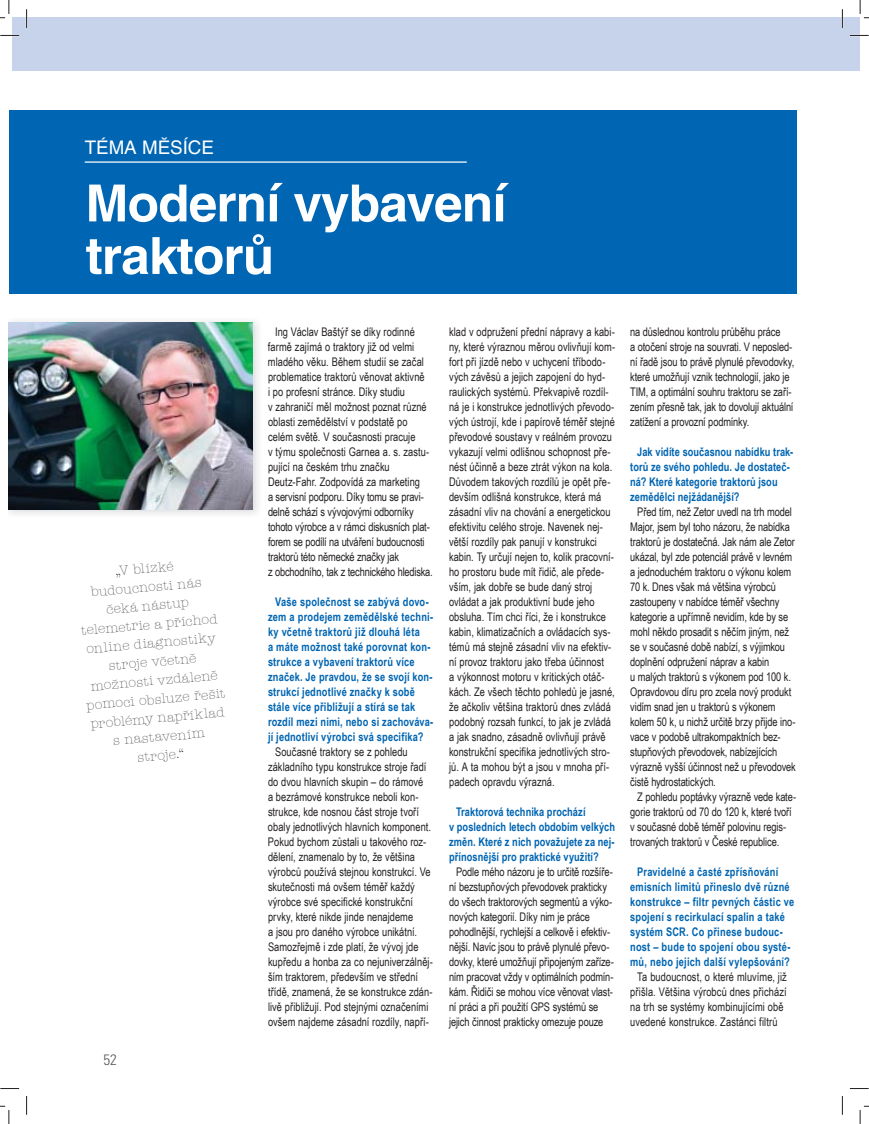
<style>
.page{position:relative;width:869px;height:1124px;background:#fff}
.page>*{position:absolute;margin:0;border:0;box-sizing:border-box;transform-origin:0 0}
.t1{font:700 51.25px/52.5px "Helvetica CE";letter-spacing:-.015em;color:#fff}
.t2{font:18.75px "Helvetica CE";color:#fff}
.t3{font:300 condensed 15px "Univers CE";color:#58595b}
.t4{font:13.75px/18.8px "American Typ Itc DEE Ligh";color:#404041;text-align:center}
.t5{font:11.88px/15px "Arial Narrow";color:#231f20;scale:.95 1}
.t6{font:700 11.88px/15px "Arial Narrow";letter-spacing:.015em;color:#0065b2;scale:.95 1}
</style>
<div class="page">
<div style="left:12px;top:18px;width:847px;height:53px;background:#c7d2eb"></div>
<div style="left:9px;top:110px;width:786px;height:184px;background:#0065b2"></div>
<hr style="left:85px;top:161px;width:381px;height:2px;background:#fff">
<img style="left:9px;top:321px;width:249px;height:193px">
<img style="left:9px;top:322px;width:243px;height:187px">
<svg style="left:0;top:35px;width:19px;height:1px"></svg>
<svg style="left:849px;top:35px;width:19px;height:1px"></svg>
<svg style="left:0;top:1088px;width:19px;height:1px"></svg>
<svg style="left:849px;top:1088px;width:19px;height:1px"></svg>
<svg style="left:26px;top:9px;width:1px;height:19px"></svg>
<svg style="left:26px;top:1096px;width:1px;height:18px"></svg>
<svg style="left:841px;top:9px;width:1px;height:19px"></svg>
<svg style="left:841px;top:1096px;width:1px;height:18px"></svg>
<svg style="left:0;top:0;width:10px;height:19px"></svg>
<svg style="left:0;top:1105px;width:10px;height:18px"></svg>
<svg style="left:858px;top:0;width:10px;height:19px"></svg>
<svg style="left:859px;top:1105px;width:9px;height:18px"></svg>
<h2 class="t2" style="left:85px;top:141px;width:131px">TÉMA MĚSÍCE</h2>
<h1 class="t1" style="left:86px;top:183px;width:422px">Moderní vybavení traktorů</h1>
<p class="t4" style="left:74px;top:566px;width:141px;rotate:-5deg">„V blízké budoucnosti nás čeká nástup telemetrie a příchod online diagnostiky stroje včetně možnosti vzdáleně pomoci obsluze řešit problémy například s nastavením stroje.“</p>
<p class="t3" style="left:103px;top:1053px;width:15px">52</p>
<p class="t5" style="left:268px;top:324px;width:175px;text-indent:7px">Ing Václav Baštýř se díky rodinné farmě zajímá o traktory již od velmi mladého věku. Během studií se začal problematice traktorů věnovat aktivně<br>i po profesní stránce. Díky studiu<br>v zahraničí měl možnost poznat různé oblasti zemědělství v podstatě po celém světě. V současnosti pracuje<br>v týmu společnosti Garnea a. s. zastu&shy;pující na českém trhu značku Deutz-Fahr. Zodpovídá za marketing<br>a servisní podporu. Díky tomu se pravi&shy;delně schází s vývojovými odborníky tohoto výrobce a v rámci diskusních plat&shy;forem se podílí na utváření budoucnosti traktorů této německé značky jak<br>z obchodního, tak z technického hlediska.</p>
<p class="t6" style="left:268px;top:594px;width:175px;text-indent:7px">Vaše společnost se zabývá dovo&shy;zem a prodejem zemědělské techni&shy;ky včetně traktorů již dlouhá léta<br>a máte možnost také porovnat kon&shy;strukce a vybavení traktorů více značek. Je pravdou, že se svojí kon&shy;strukcí jednotlivé značky k sobě stále více přibližují a stírá se tak rozdíl mezi nimi, nebo si zachováva&shy;jí jednotliví výrobci svá specifika?</p>
<p class="t5" style="left:268px;top:744px;width:175px;text-indent:7px">Současné traktory se z pohledu základního typu konstrukce stroje řadí do dvou hlavních skupin – do rámové<br>a bezrámové konstrukce neboli kon&shy;strukce, kde nosnou část stroje tvoří obaly jednotlivých hlavních komponent.<br>Pokud bychom zůstali u takového roz&shy;dělení, znamenalo by to, že většina výrobců používá stejnou konstrukcí. Ve skutečnosti má ovšem téměř každý výrobce své specifické konstrukční prvky, které nikde jinde nenajdeme<br>a jsou pro daného výrobce unikátní.<br>Samozřejmě i zde platí, že vývoj jde kupředu a honba za co nejuniverzálněj&shy;ším traktorem, především ve střední třídě, znamená, že se konstrukce zdán&shy;livě přibližují. Pod stejnými označeními ovšem najdeme zásadní rozdíly, napří-</p>
<p class="t5" style="left:449px;top:324px;width:176px">klad v odpružení přední nápravy a kabi&shy;ny, které výraznou měrou ovlivňují kom&shy;fort při jízdě nebo v uchycení tříbodo&shy;vých závěsů a jejich zapojení do hyd&shy;raulických systémů. Překvapivě rozdíl&shy;ná je i konstrukce jednotlivých převodo&shy;vých ústrojí, kde i papírově téměř stejné převodové soustavy v reálném provozu vykazují velmi odlišnou schopnost pře&shy;nést účinně a beze ztrát výkon na kola.<br>Důvodem takových rozdílů je opět pře&shy;devším odlišná konstrukce, která má zásadní vliv na chování a energetickou efektivitu celého stroje. Navenek nej&shy;větší rozdíly pak panují v konstrukci kabin. Ty určují nejen to, kolik pracovní&shy;ho prostoru bude mít řidič, ale přede&shy;vším, jak dobře se bude daný stroj ovládat a jak produktivní bude jeho obsluha. Tím chci říci, že i konstrukce kabin, klimatizačních a ovládacích sys&shy;témů má stejně zásadní vliv na efektiv&shy;ní provoz traktoru jako třeba účinnost<br>a výkonnost motoru v kritických otáč&shy;kách. Ze všech těchto pohledů je jasné, že ačkoliv většina traktorů dnes zvládá podobný rozsah funkcí, to jak je zvládá a jak snadno, zásadně ovlivňují právě konstrukční specifika jednotlivých stro&shy;jů. A ta mohou být a jsou v mnoha pří&shy;padech opravdu výrazná.</p>
<p class="t6" style="left:449px;top:804px;width:176px;text-indent:7px">Traktorová technika prochází<br>v posledních letech obdobím velkých změn. Které z nich považujete za nej&shy;přínosnější pro praktické využití?</p>
<p class="t5" style="left:449px;top:864px;width:175px;text-indent:7px">Podle mého názoru je to určitě rozšíře&shy;ní bezstupňových převodovek prakticky do všech traktorových segmentů a výko&shy;nových kategorií. Díky nim je práce pohodlnější, rychlejší a celkově i efektiv&shy;nější. Navíc jsou to právě plynulé převo&shy;dovky, které umožňují připojeným zaříze&shy;ním pracovat vždy v optimálních podmín&shy;kám. Řidiči se mohou více věnovat vlast&shy;ní práci a při použití GPS systémů se jejich činnost prakticky omezuje pouze</p>
<p class="t5" style="left:630px;top:324px;width:174px">na důslednou kontrolu průběhu práce<br>a otočení stroje na souvrati. V neposled&shy;ní řadě jsou to právě plynulé převodovky, které umožňují vznik technologií, jako je TIM, a optimální souhru traktoru se zaří&shy;zením přesně tak, jak to dovolují aktuální zatížení a provozní podmínky.</p>
<p class="t6" style="left:630px;top:444px;width:173px;text-indent:7px">Jak vidíte současnou nabídku trak&shy;torů ze svého pohledu. Je dostateč&shy;ná? Které kategorie traktorů jsou zemědělci nejžádanější?</p>
<p class="t5" style="left:637px;top:504px;width:164px">Před tím, než Zetor uvedl na trh model</p>
<p class="t5" style="left:630px;top:519px;width:169px">Major, jsem byl toho názoru, že nabídka</p>
<p class="t5" style="left:630px;top:534px;width:175px">traktorů je dostatečná. Jak nám ale Zetor</p>
<p class="t5" style="left:630px;top:549px;width:172px">ukázal, byl zde potenciál právě v levném</p>
<p class="t5" style="left:630px;top:564px;width:171px">a jednoduchém traktoru o výkonu kolem</p>
<p class="t5" style="left:630px;top:579px;width:155px">70 k. Dnes však má většina výrobců</p>
<p class="t5" style="left:630px;top:594px;width:158px">zastoupeny v nabídce téměř všechny</p>
<p class="t5" style="left:630px;top:609px;width:168px">kategorie a upřímně nevidím, kde by se</p>
<p class="t5" style="left:630px;top:624px;width:169px">mohl někdo prosadit s něčím jiným, než</p>
<p class="t5" style="left:630px;top:639px;width:164px">se v současné době nabízí, s výjimkou</p>
<p class="t5" style="left:630px;top:654px;width:148px">doplnění odpružení náprav a kabin</p>
<p class="t5" style="left:630px;top:669px;width:171px">u malých traktorů s výkonem pod 100 k.</p>
<p class="t5" style="left:630px;top:684px;width:171px">Opravdovou díru pro zcela nový produkt</p>
<p class="t5" style="left:630px;top:699px;width:154px">vidím snad jen u traktorů s výkonem</p>
<p class="t5" style="left:630px;top:714px;width:175px">kolem 50 k, u nichž určitě brzy přijde ino-</p>
<p class="t5" style="left:630px;top:729px;width:159px">vace v podobě ultrakompaktních bez-</p>
<p class="t5" style="left:630px;top:744px;width:156px">stupňových převodovek, nabízejících</p>
<p class="t5" style="left:630px;top:759px;width:176px">výrazně vyšší účinnost než u převodovek</p>
<p class="t5" style="left:630px;top:774px;width:92px">čistě hydrostatických.</p>
<p class="t5" style="left:637px;top:789px;width:168px">Z pohledu poptávky výrazně vede kate-</p>
<p class="t5" style="left:630px;top:804px;width:171px">gorie traktorů od 70 do 120 k, které tvoří</p>
<p class="t5" style="left:630px;top:819px;width:166px">v současné době téměř polovinu regis-</p>
<p class="t5" style="left:630px;top:834px;width:158px">trovaných traktorů v České republice.</p>
<p class="t6" style="left:630px;top:864px;width:174px;text-indent:7px">Pravidelné a časté zpřísňování emisních limitů přineslo dvě různé konstrukce – filtr pevných částic ve spojení s recirkulací spalin a také systém SCR. Co přinese budouc&shy;nost – bude to spojení obou systé&shy;mů, nebo jejich další vylepšování?</p>
<p class="t5" style="left:630px;top:969px;width:166px;text-indent:7px">Ta budoucnost, o které mluvíme, již přišla. Většina výrobců dnes přichází na trh se systémy kombinujícími obě uvedené konstrukce. Zastánci filtrů</p>
</div>
